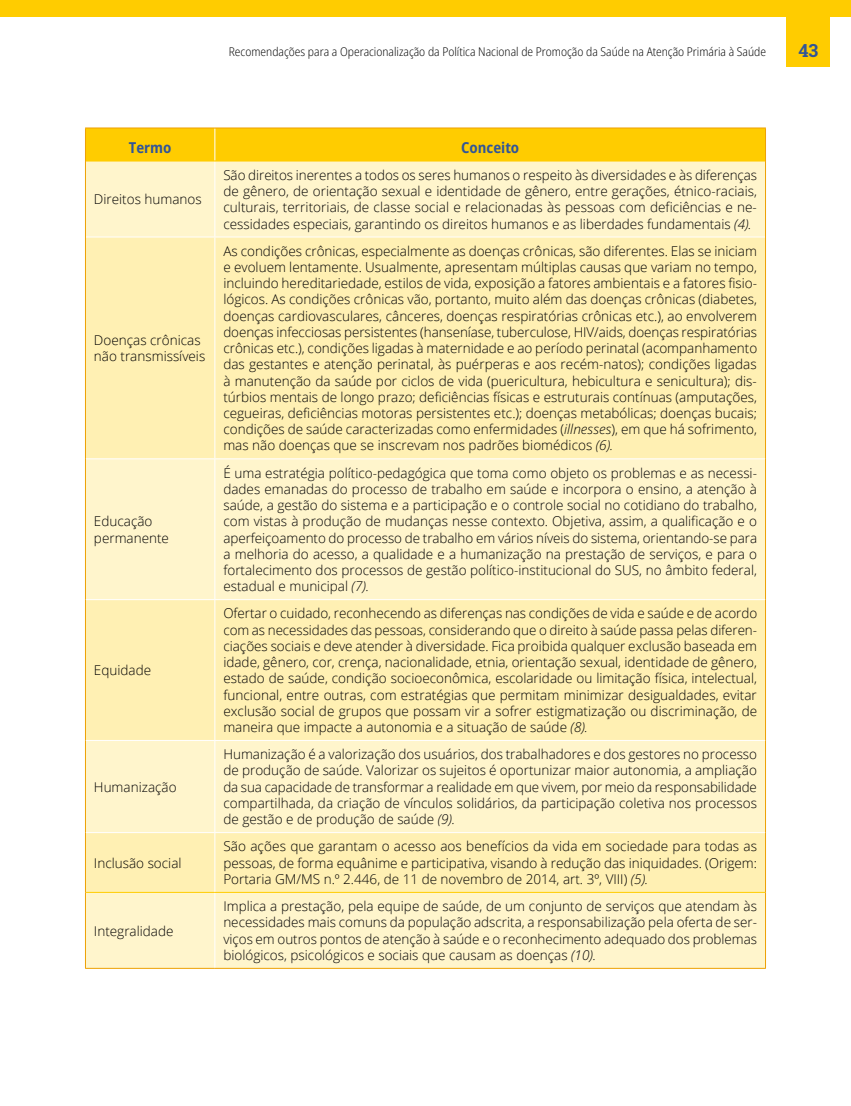
<style>
.page{position:relative;width:851px;height:1106px;background:#fff}
.page>*{position:absolute;margin:0;border:0;box-sizing:border-box;transform-origin:0 0}
.t1{font:700 18px "Roboto Slab";color:#315598}
.t2{font:700 semi-condensed 15px "Open Sans";color:#315598}
.t3{font:300 13.5px/16.2px "Open Sans";color:#000;text-align:justify}
.t4{font:300 semi-condensed 12px "Open Sans";color:#000}
.s1{font-style:italic}
</style>
<div class="page">
<div style="left:0;top:0;width:850px;height:17px;background:#fc0"></div>
<div style="left:786px;top:0;width:44px;height:67px;background:#fc0"></div>
<div style="left:86px;top:129px;width:679px;height:32px;background:#fc0"></div>
<div style="left:86px;top:162px;width:679px;height:806px;background:#fff5cc"></div>
<svg style="left:86px;top:238px;width:679px;height:654px;background:#fff1bb"></svg>
<hr style="left:214px;top:128px;width:1px;height:33px;background:#fff">
<hr style="left:214px;top:161px;width:1px;height:76px;background:#fff">
<hr style="left:86px;top:237px;width:129px;height:1px;background:#fff">
<hr style="left:215px;top:237px;width:550px;height:1px;background:#fff">
<hr style="left:214px;top:237px;width:1px;height:221px;background:#fff">
<hr style="left:86px;top:458px;width:129px;height:1px;background:#fff">
<hr style="left:215px;top:458px;width:550px;height:1px;background:#fff">
<hr style="left:214px;top:459px;width:1px;height:140px;background:#fff">
<hr style="left:86px;top:599px;width:129px;height:1px;background:#fff">
<hr style="left:215px;top:599px;width:550px;height:1px;background:#fff">
<hr style="left:214px;top:600px;width:1px;height:140px;background:#fff">
<hr style="left:86px;top:740px;width:129px;height:1px;background:#fff">
<hr style="left:215px;top:740px;width:550px;height:1px;background:#fff">
<hr style="left:214px;top:740px;width:1px;height:92px;background:#fff">
<hr style="left:86px;top:832px;width:129px;height:1px;background:#fff">
<hr style="left:215px;top:832px;width:550px;height:1px;background:#fff">
<hr style="left:214px;top:833px;width:1px;height:59px;background:#fff">
<hr style="left:214px;top:892px;width:1px;height:76px;background:#fff">
<hr style="left:86px;top:161px;width:129px;height:1px;background:#fc0">
<hr style="left:215px;top:161px;width:550px;height:1px;background:#fc0">
<hr style="left:86px;top:892px;width:129px;height:1px;background:#fc0">
<hr style="left:215px;top:892px;width:550px;height:1px;background:#fc0">
<hr style="left:85px;top:161px;width:1px;height:76px;background:#eda105">
<hr style="left:765px;top:161px;width:1px;height:76px;background:#eda105">
<hr style="left:85px;top:237px;width:1px;height:222px;background:#eda105">
<hr style="left:765px;top:237px;width:1px;height:222px;background:#eda105">
<hr style="left:85px;top:459px;width:1px;height:140px;background:#eda105">
<hr style="left:765px;top:459px;width:1px;height:140px;background:#eda105">
<hr style="left:85px;top:599px;width:1px;height:141px;background:#eda105">
<hr style="left:765px;top:599px;width:1px;height:141px;background:#eda105">
<hr style="left:85px;top:740px;width:1px;height:92px;background:#eda105">
<hr style="left:765px;top:740px;width:1px;height:92px;background:#eda105">
<hr style="left:85px;top:832px;width:1px;height:60px;background:#eda105">
<hr style="left:765px;top:832px;width:1px;height:60px;background:#eda105">
<hr style="left:85px;top:892px;width:1px;height:76px;background:#eda105">
<hr style="left:765px;top:892px;width:1px;height:76px;background:#eda105">
<hr style="left:85px;top:128px;width:130px;height:1px;background:#eda105">
<hr style="left:85px;top:128px;width:1px;height:33px;background:#eda105">
<hr style="left:215px;top:128px;width:550px;height:1px;background:#eda105">
<hr style="left:765px;top:128px;width:1px;height:33px;background:#eda105">
<hr style="left:85px;top:968px;width:130px;height:1px;background:#eda105">
<hr style="left:215px;top:968px;width:550px;height:1px;background:#eda105">
<p class="t4" style="left:229px;top:43px;width:538px">Recomendações para a Operacionalização da Política Nacional de Promoção da Saúde na Atenção Primária à Saúde</p>
<h1 class="t1" style="left:798px;top:38px;width:21px">43</h1>
<p class="t2" style="left:129px;top:137px;width:44px">Termo</p>
<p class="t2" style="left:461px;top:137px;width:60px">Conceito</p>
<p class="t3" style="left:94px;top:191px;width:109px">Direitos humanos</p>
<p class="t3" style="left:94px;top:331px;width:113px">Doenças crônicas não transmissíveis</p>
<p class="t3" style="left:94px;top:513px;width:77px">Educação permanente</p>
<p class="t3" style="left:94px;top:662px;width:59px">Equidade</p>
<p class="t3" style="left:94px;top:778px;width:84px">Humanização</p>
<p class="t3" style="left:94px;top:854px;width:89px">Inclusão social</p>
<p class="t3" style="left:94px;top:922px;width:81px">Integralidade</p>
<p class="t3" style="left:223px;top:166px;width:535px">São direitos inerentes a todos os seres humanos o respeito às diversidades e às diferenças de gênero, de orientação sexual e identidade de gênero, entre gerações, étnico-raciais, culturais, territoriais, de classe social e relacionadas às pessoas com deficiências e ne&shy;cessidades especiais, garantindo os direitos humanos e as liberdades fundamentais <span class="s1">(4).</span></p>
<p class="t3" style="left:223px;top:242px;width:535px">As condições crônicas, especialmente as doenças crônicas, são diferentes. Elas se iniciam e evoluem lentamente. Usualmente, apresentam múltiplas causas que variam no tempo, incluindo hereditariedade, estilos de vida, exposição a fatores ambientais e a fatores fisio&shy;lógicos. As condições crônicas vão, portanto, muito além das doenças crônicas (diabetes, doenças cardiovasculares, cânceres, doenças respiratórias crônicas etc.), ao envolverem doenças infecciosas persistentes (hanseníase, tuberculose, HIV/aids, doenças respiratórias crônicas etc.), condições ligadas à maternidade e ao período perinatal (acompanhamento das gestantes e atenção perinatal, às puérperas e aos recém-natos); condições ligadas à manutenção da saúde por ciclos de vida (puericultura, hebicultura e senicultura); dis&shy;túrbios mentais de longo prazo; deficiências físicas e estruturais contínuas (amputações, cegueiras, deficiências motoras persistentes etc.); doenças metabólicas; doenças bucais; condições de saúde caracterizadas como enfermidades (<span class="s1">illnesses</span>), em que há sofrimento, mas não doenças que se inscrevam nos padrões biomédicos <span class="s1">(6).</span></p>
<p class="t3" style="left:223px;top:464px;width:535px">É uma estratégia político-pedagógica que toma como objeto os problemas e as necessi&shy;dades emanadas do processo de trabalho em saúde e incorpora o ensino, a atenção à saúde, a gestão do sistema e a participação e o controle social no cotidiano do trabalho, com vistas à produção de mudanças nesse contexto. Objetiva, assim, a qualificação e o aperfeiçoamento do processo de trabalho em vários níveis do sistema, orientando-se para a melhoria do acesso, a qualidade e a humanização na prestação de serviços, e para o fortalecimento dos processos de gestão político-institucional do SUS, no âmbito federal, estadual e municipal <span class="s1">(7).</span></p>
<p class="t3" style="left:223px;top:605px;width:535px">Ofertar o cuidado, reconhecendo as diferenças nas condições de vida e saúde e de acordo com as necessidades das pessoas, considerando que o direito à saúde passa pelas diferen&shy;ciações sociais e deve atender à diversidade. Fica proibida qualquer exclusão baseada em idade, gênero, cor, crença, nacionalidade, etnia, orientação sexual, identidade de gênero, estado de saúde, condição socioeconômica, escolaridade ou limitação física, intelectual, funcional, entre outras, com estratégias que permitam minimizar desigualdades, evitar exclusão social de grupos que possam vir a sofrer estigmatização ou discriminação, de maneira que impacte a autonomia e a situação de saúde <span class="s1">(8).</span></p>
<p class="t3" style="left:223px;top:746px;width:535px">Humanização é a valorização dos usuários, dos trabalhadores e dos gestores no processo de produção de saúde. Valorizar os sujeitos é oportunizar maior autonomia, a ampliação da sua capacidade de transformar a realidade em que vivem, por meio da responsabilidade compartilhada, da criação de vínculos solidários, da participação coletiva nos processos de gestão e de produção de saúde <span class="s1">(9).</span></p>
<p class="t3" style="left:223px;top:838px;width:535px">São ações que garantam o acesso aos benefícios da vida em sociedade para todas as pessoas, de forma equânime e participativa, visando à redução das iniquidades. (Origem:<br>Portaria GM/MS n.º 2.446, de 11 de novembro de 2014, art. 3º, VIII) <span class="s1">(5).</span></p>
<p class="t3" style="left:223px;top:897px;width:535px">Implica a prestação, pela equipe de saúde, de um conjunto de serviços que atendam às necessidades mais comuns da população adscrita, a responsabilização pela oferta de ser&shy;viços em outros pontos de atenção à saúde e o reconhecimento adequado dos problemas biológicos, psicológicos e sociais que causam as doenças <span class="s1">(10).</span></p>
</div>
